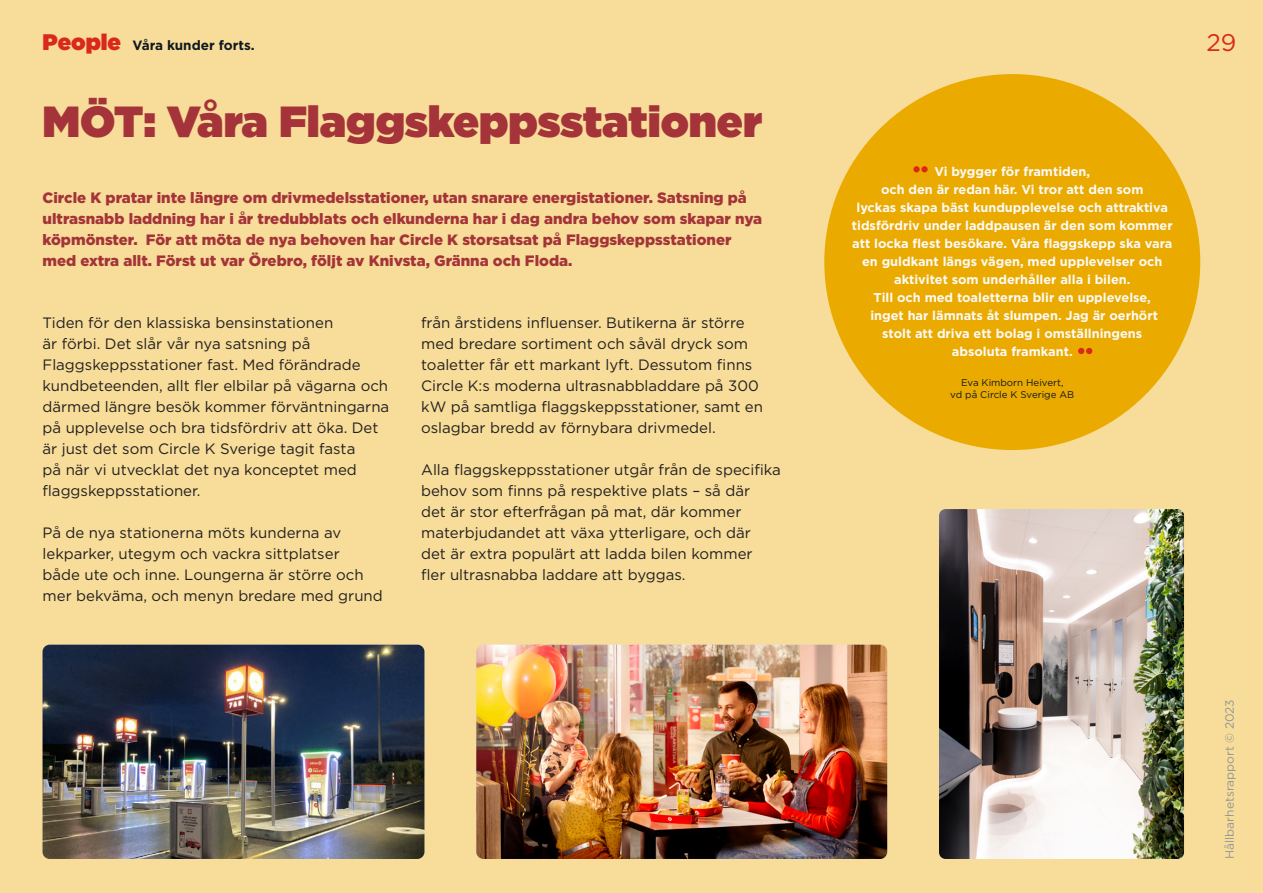
<style>
.page{position:relative;width:1263px;height:893px;background:#f7dd99}
.page>*{position:absolute;margin:0;border:0;box-sizing:border-box;transform-origin:0 0}
.Page_header_LARGE{font:900 43.5px "Gotham";color:#a4343a}
.Page_number{font:24px "Gotham";color:#da291c}
.Body_copy_LARGE{font:15px/21px "Gotham";color:#231f20}
.Body_copy_Header_LARGE{font:900 15px/21px "Gotham";color:#a4343a}
.Page_header_SMALL{font:700 13.5px "Gotham";color:#101820}
.Body_copy_header_SMALL{font:700 12.75px/18px "Gotham";color:#fbfaf8;text-align:center}
.t1{font:12px "Gotham";color:#939598}
.Body_copy_header_SMALL-2{font:9.75px/11.7px "Gotham";color:#101820;text-align:center}
.s1{font-weight:900;font-size:22.5px;color:#da291c}
</style>
<div class="page">
<div style="left:824px;top:74px;width:376px;height:376px;background:#eaaa00;border-radius:50%"></div>
<div style="left:921px;top:166px;width:7px;height:6px;background:#da291c;border-radius:50%"></div>
<div style="left:913px;top:166px;width:7px;height:6px;background:#da291c;border-radius:50%"></div>
<svg style="left:1078px;top:348px;width:14px;height:6px"></svg>
<img style="left:476px;top:645px;width:411px;height:214px">
<img style="left:43px;top:645px;width:381px;height:214px">
<img style="left:939px;top:509px;width:245px;height:350px">
<p class="Page_header_SMALL" style="left:43px;top:36px;width:214px"><span class="s1">People</span> Våra kunder forts.</p>
<p class="Page_header_LARGE" style="left:43px;top:90px;width:721px">MÖT: Våra Flaggskeppsstationer</p>
<p class="Body_copy_Header_LARGE" style="left:43px;top:187px;width:721px">Circle K pratar inte längre om drivmedelsstationer, utan snarare energistationer. Satsning på ultrasnabb laddning har i år tredubblats och elkunderna har i dag andra behov som skapar nya köpmönster. För att möta de nya behoven har Circle K storsatsat på Flaggskeppsstationer med extra allt. Först ut var Örebro, följt av Knivsta, Gränna och Floda.</p>
<p class="Body_copy_LARGE" style="left:43px;top:312px;width:348px">Tiden för den klassiska bensinstationen<br>är förbi. Det slår vår nya satsning på Flaggskeppsstationer fast. Med förändrade kundbeteenden, allt fler elbilar på vägarna och därmed längre besök kommer förväntningarna på upplevelse och bra tidsfördriv att öka. Det är just det som Circle K Sverige tagit fasta<br>på när vi utvecklat det nya konceptet med flaggskeppsstationer.</p>
<p class="Body_copy_LARGE" style="left:43px;top:522px;width:342px">På de nya stationerna möts kunderna av lekparker, utegym och vackra sittplatser<br>både ute och inne. Loungerna är större och mer bekväma, och menyn bredare med grund</p>
<p class="Body_copy_LARGE" style="left:421px;top:312px;width:343px">från årstidens influenser. Butikerna är större med bredare sortiment och såväl dryck som toaletter får ett markant lyft. Dessutom finns Circle K:s moderna ultrasnabbladdare på 300 kW på samtliga flaggskeppsstationer, samt en oslagbar bredd av förnybara drivmedel.</p>
<p class="Body_copy_LARGE" style="left:421px;top:459px;width:361px">Alla flaggskeppsstationer utgår från de specifika behov som finns på respektive plats – så där<br>det är stor efterfrågan på mat, där kommer materbjudandet att växa ytterligare, och där<br>det är extra populärt att ladda bilen kommer<br>fler ultrasnabba laddare att byggas.</p>
<p class="Page_number" style="left:1206px;top:27px;width:31px">29</p>
<p class="Body_copy_header_SMALL" style="left:852px;top:163px;width:322px">Vi bygger för framtiden,<br>och den är redan här. Vi tror att den som<br>lyckas skapa bäst kundupplevelse och attraktiva tidsfördriv under laddpausen är den som kommer att locka flest besökare. Våra flaggskepp ska vara en guldkant längs vägen, med upplevelser och aktivitet som underhåller alla i bilen.<br>Till och med toaletterna blir en upplevelse,<br>inget har lämnats åt slumpen. Jag är oerhört<br>stolt att driva ett bolag i omställningens<br>absoluta framkant.</p>
<p class="Body_copy_header_SMALL-2" style="left:950px;top:377px;width:125px">Eva Kimborn Heivert,<br>vd på Circle K Sverige AB</p>
<p class="t1" style="left:1222px;top:859px;width:161px;rotate:-90deg">Hållbarhetsrapport © 2023</p>
</div>
